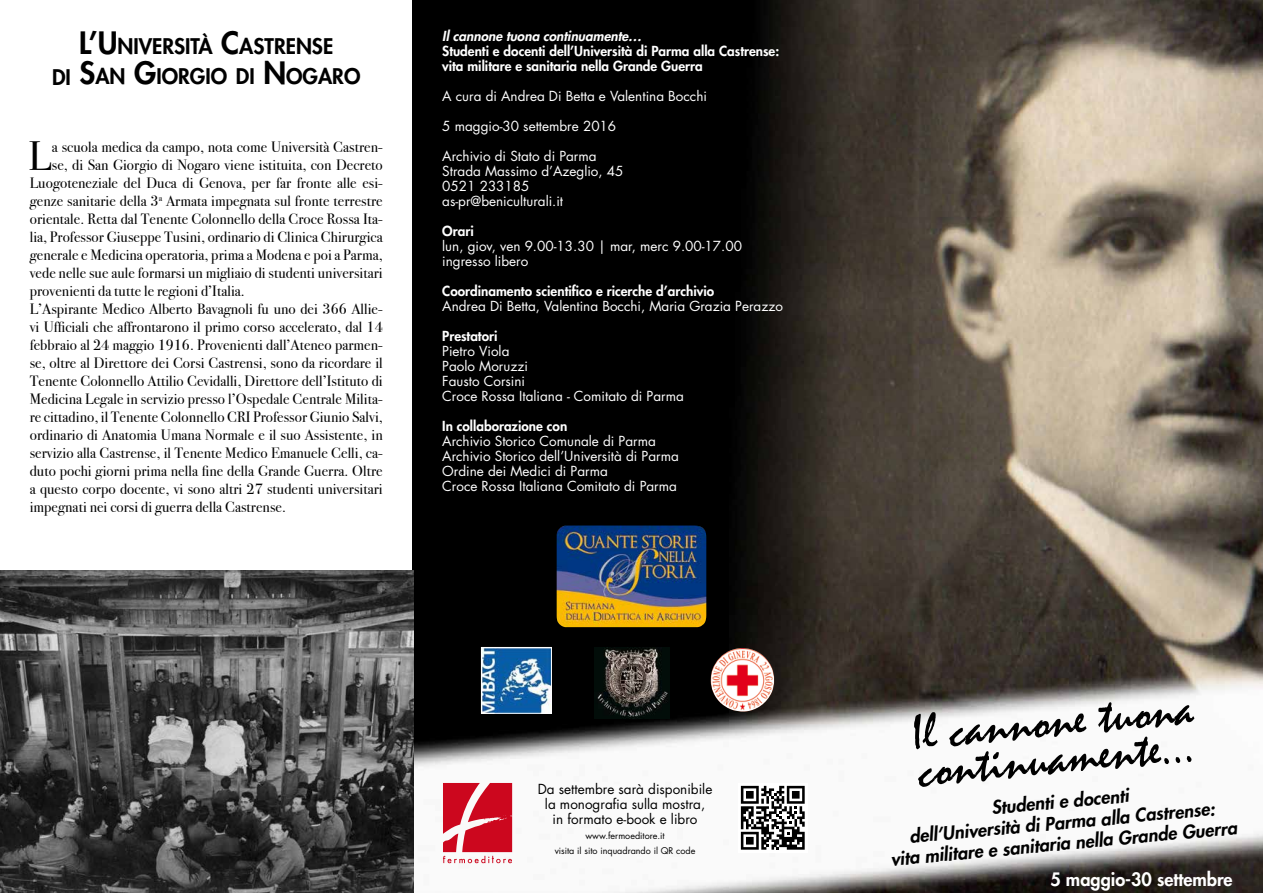
<style>
.page{position:relative;width:1263px;height:893px;background:#fff}
.page>*{position:absolute;margin:0;border:0;box-sizing:border-box;transform-origin:0 0}
.t1{font:51px/37.5px "Mistral";color:#000}
.t2{font:40.8px "Bodoni Svty Two ITCTT";color:#000}
.t3{font:800 21px/30px "Futura Std";color:#000;text-align:center}
.t4{font:italic 800 18px/21px "Futura Std";color:#000;text-align:center}
.t5{font:800 18px "Futura Std";color:#fff}
.t6{font:15px "Bodoni Svty Two ITCTT";letter-spacing:.005em;color:#000}
.t7{font:13.5px/15px "Futura Std";color:#fff}
.t8{font:800 13.5px/15px "Futura Std";color:#fff}
.t9{font:13.5px/15px "Futura Std";color:#000;text-align:center}
.t10{font:italic 800 13.5px "Futura Std";color:#fff}
.t11{font:9px/15px "Futura Std";color:#000;text-align:center}
.s1{font-size:30px}
</style>
<div class="page">
<img style="left:412px;top:0;width:851px;height:893px">
<img style="left:483px;top:649px;width:67px;height:63px">
<div style="left:481px;top:647px;width:71px;height:67px;border:1px solid #fff"></div>
<img style="left:710px;top:648px;width:65px;height:64px">
<svg style="left:738px;top:783px;width:69px;height:69px"></svg>
<svg style="left:741px;top:786px;width:64px;height:64px"></svg>
<img style="left:0;top:570px;width:414px;height:323px">
<img style="left:557px;top:525px;width:149px;height:102px">
<img style="left:594px;top:647px;width:76px;height:72px">
<svg style="left:443px;top:783px;width:69px;height:80px"></svg>
<h3 class="t3" style="left:52px;top:32px;width:310px"><span class="s1">L’U</span>NIVERSITÀ <span class="s1">C</span>ASTRENSE<br>DI <span class="s1">S</span>AN <span class="s1">G</span>IORGIO DI <span class="s1">N</span>OGARO</h3>
<h2 class="t2" style="left:29px;top:123px;width:25px">L</h2>
<p class="t6" style="left:52px;top:135px;width:332px">a scuola medica da campo, nota come Università Castren-</p>
<p class="t6" style="left:52px;top:153px;width:332px">se, di San Giorgio di Nogaro viene istituita, con Decreto</p>
<p class="t6" style="left:30px;top:171px;width:354px">Luogoteneziale del Duca di Genova, per far fronte alle esi-</p>
<p class="t6" style="left:30px;top:189px;width:354px">genze sanitarie della 3<sup>a</sup> Armata impegnata sul fronte terrestre</p>
<p class="t6" style="left:30px;top:207px;width:354px">orientale. Retta dal Tenente Colonnello della Croce Rossa Ita-</p>
<p class="t6" style="left:30px;top:225px;width:354px">lia, Professor Giuseppe Tusini, ordinario di Clinica Chirurgica</p>
<p class="t6" style="left:30px;top:243px;width:354px">generale e Medicina operatoria, prima a Modena e poi a Parma,</p>
<p class="t6" style="left:30px;top:261px;width:354px">vede nelle sue aule formarsi un migliaio di studenti universitari</p>
<p class="t6" style="left:30px;top:279px;width:217px">provenienti da tutte le regioni d’Italia.</p>
<p class="t6" style="left:30px;top:297px;width:354px">L’Aspirante Medico Alberto Bavagnoli fu uno dei 366 Allie-</p>
<p class="t6" style="left:30px;top:315px;width:354px">vi Ufficiali che affrontarono il primo corso accelerato, dal 14</p>
<p class="t6" style="left:30px;top:333px;width:354px">febbraio al 24 maggio 1916. Provenienti dall’Ateneo parmen-</p>
<p class="t6" style="left:30px;top:351px;width:354px">se, oltre al Direttore dei Corsi Castrensi, sono da ricordare il</p>
<p class="t6" style="left:30px;top:369px;width:354px">Tenente Colonnello Attilio Cevidalli, Direttore dell’Istituto di</p>
<p class="t6" style="left:30px;top:387px;width:354px">Medicina Legale in servizio presso l’Ospedale Centrale Milita-</p>
<p class="t6" style="left:30px;top:405px;width:354px">re cittadino, il Tenente Colonnello CRI Professor Giunio Salvi,</p>
<p class="t6" style="left:30px;top:423px;width:354px">ordinario di Anatomia Umana Normale e il suo Assistente, in</p>
<p class="t6" style="left:30px;top:441px;width:354px">servizio alla Castrense, il Tenente Medico Emanuele Celli, ca-</p>
<p class="t6" style="left:30px;top:459px;width:354px">duto pochi giorni prima nella fine della Grande Guerra. Oltre</p>
<p class="t6" style="left:30px;top:477px;width:354px">a questo corpo docente, vi sono altri 27 studenti universitari</p>
<p class="t6" style="left:30px;top:495px;width:258px">impegnati nei corsi di guerra della Castrense.</p>
<p class="t10" style="left:442px;top:27px;width:204px">Il cannone tuona continuamente…</p>
<p class="t8" style="left:442px;top:43px;width:339px">Studenti e docenti dell’Università di Parma alla Castrense: vita militare e sanitaria nella Grande Guerra</p>
<p class="t7" style="left:442px;top:89px;width:266px">A cura di Andrea Di Betta e Valentina Bocchi</p>
<p class="t7" style="left:442px;top:119px;width:176px">5 maggio-30 settembre 2016</p>
<p class="t7" style="left:442px;top:149px;width:183px">Archivio di Stato di Parma<br>Strada Massimo d’Azeglio, 45<br>0521 233185 as-pr@beniculturali.it</p>
<p class="t8" style="left:442px;top:223px;width:33px">Orari</p>
<p class="t7" style="left:442px;top:239px;width:301px">lun, giov, ven 9.00-13.30 | mar, merc 9.00-17.00 ingresso libero</p>
<p class="t8" style="left:442px;top:283px;width:273px">Coordinamento scientifico e ricerche d’archivio</p>
<p class="t7" style="left:442px;top:299px;width:342px">Andrea Di Betta, Valentina Bocchi, Maria Grazia Perazzo</p>
<p class="t8" style="left:442px;top:328px;width:57px">Prestatori</p>
<p class="t7" style="left:442px;top:344px;width:243px">Pietro Viola<br>Paolo Moruzzi<br>Fausto Corsini<br>Croce Rossa Italiana - Comitato di Parma</p>
<p class="t8" style="left:442px;top:418px;width:127px">In collaborazione con</p>
<p class="t7" style="left:442px;top:434px;width:238px">Archivio Storico Comunale di Parma Archivio Storico dell’Università di Parma Ordine dei Medici di Parma<br>Croce Rossa Italiana Comitato di Parma</p>
<p class="t9" style="left:538px;top:782px;width:176px">Da settembre sarà disponibile la monografia sulla mostra,<br>in formato e-book e libro</p>
<p class="t11" style="left:555px;top:828px;width:142px">www.fermoeditore.it<br>visita il sito inquadrando il QR code</p>
<h1 class="t1" style="left:910px;top:715px;width:284px;rotate:-5deg">Il cannone tuona continuamente…</h1>
<p class="t4" style="left:886px;top:806px;width:349px;rotate:-5deg">Studenti e docenti<br>dell’Università di Parma alla Castrense:<br>vita militare e sanitaria nella Grande Guerra</p>
<p class="t5" style="left:1050px;top:867px;width:184px">5 maggio-30 settembre</p>
</div>
